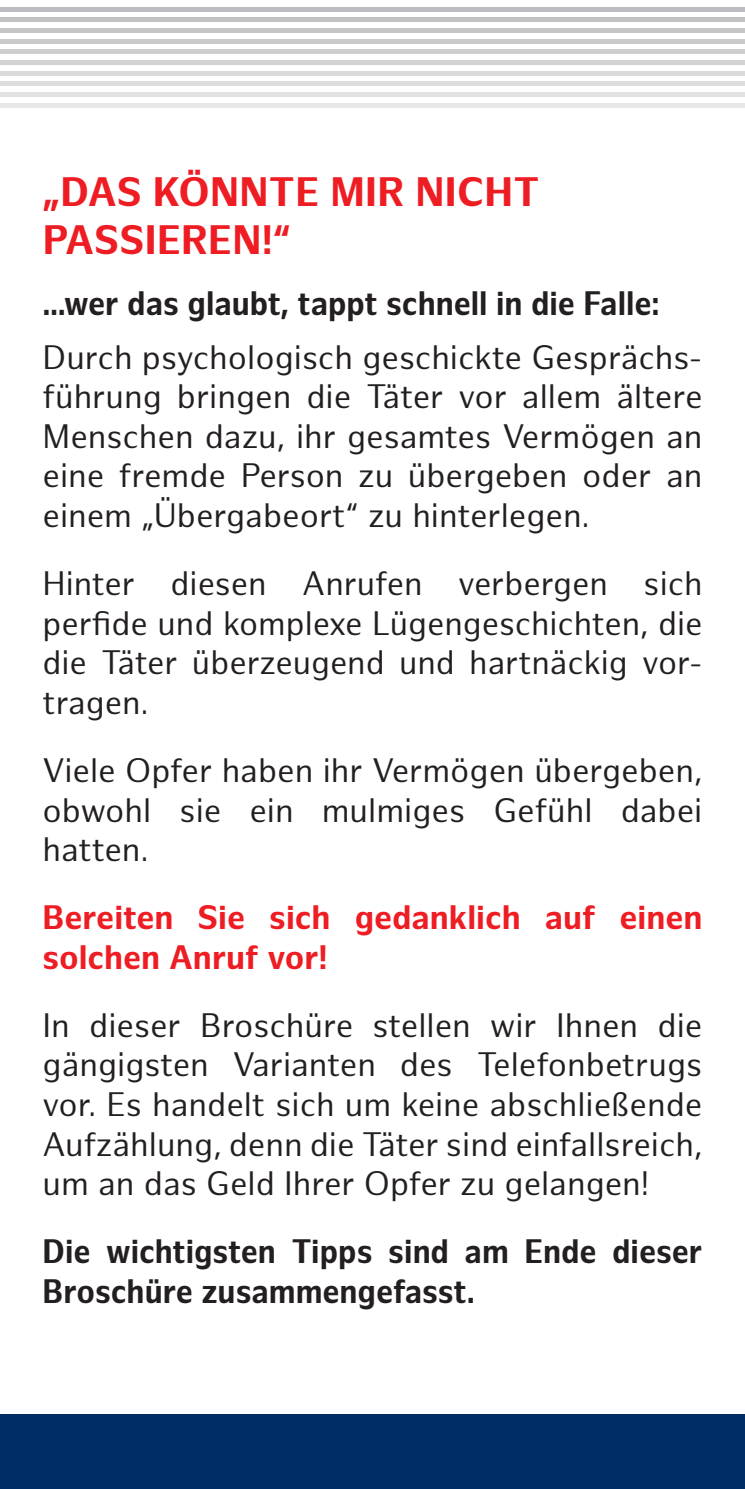
<style>
.page{position:relative;width:745px;height:1489px;background:#fff}
.page>*{position:absolute;margin:0;border:0;box-sizing:border-box;transform-origin:0 0}
.H2_Überschrift_2{font:700 40px/48px "Hamburg Sans";letter-spacing:.01em;color:#ee1d23}
.Fließtext{font:33px/39.5px "Hamburg Sans";color:#231f20;text-align:justify}
.Fließtext-2{font:700 33px/39.5px "Hamburg Sans";color:#231f20;scale:.95 1}
.Fließtext-3{font:700 33px/39.5px "Hamburg Sans";color:#ee1d23}
</style>
<div class="page">
<div style="left:0;top:1414px;width:744px;height:74px;background:#002d66"></div>
<hr style="left:0;top:103px;width:744px;height:4px;background:#e6e7e9">
<div style="left:0;top:92px;width:744px;height:5px;background:#e1e2e4"></div>
<div style="left:0;top:81px;width:744px;height:5px;background:#dddee0"></div>
<hr style="left:0;top:71px;width:744px;height:4px;background:#d9dadc">
<div style="left:0;top:60px;width:744px;height:5px;background:#d1d2d4"></div>
<hr style="left:0;top:50px;width:744px;height:4px;background:#cdced0">
<hr style="left:0;top:39px;width:744px;height:4px;background:#c9cacc">
<div style="left:0;top:28px;width:744px;height:5px;background:#c5c6c8"></div>
<hr style="left:0;top:18px;width:744px;height:4px;background:#c1c2c4">
<div style="left:0;top:7px;width:744px;height:5px;background:#bcbdc0"></div>
<h2 class="H2_Überschrift_2" style="left:43px;top:169px;width:498px">„DAS KÖNNTE MIR NICHT<br>PASSIEREN!“</h2>
<p class="Fließtext-2" style="left:43px;top:284px;width:650px">…wer das glaubt, tappt schnell in die Falle:</p>
<p class="Fließtext" style="left:43px;top:338px;width:661px">Durch psychologisch geschickte Gesprächs&shy;führung bringen die Täter vor allem ältere Menschen dazu, ihr gesamtes Vermögen an eine fremde Person zu übergeben oder an einem „Übergabeort“ zu hinterlegen.</p>
<p class="Fließtext" style="left:43px;top:565px;width:661px">Hinter diesen Anrufen verbergen sich perfide und komplexe Lügengeschichten, die die Täter überzeugend und hartnäckig vor&shy;tragen.</p>
<p class="Fließtext" style="left:43px;top:751px;width:661px">Viele Opfer haben ihr Vermögen übergeben, obwohl sie ein mulmiges Gefühl dabei hatten.</p>
<p class="Fließtext-3" style="left:43px;top:898px;width:661px">Bereiten Sie sich gedanklich auf einen solchen Anruf vor!</p>
<p class="Fließtext" style="left:43px;top:1006px;width:661px">In dieser Broschüre stellen wir Ihnen die gängigsten Varianten des Telefonbetrugs vor. Es handelt sich um keine abschließende Aufzählung, denn die Täter sind einfallsreich, um an das Geld Ihrer Opfer zu gelangen!</p>
<p class="Fließtext-2" style="left:43px;top:1232px;width:695px">Die wichtigsten Tipps sind am Ende dieser<br>Broschüre zusammengefasst.</p>
</div>
